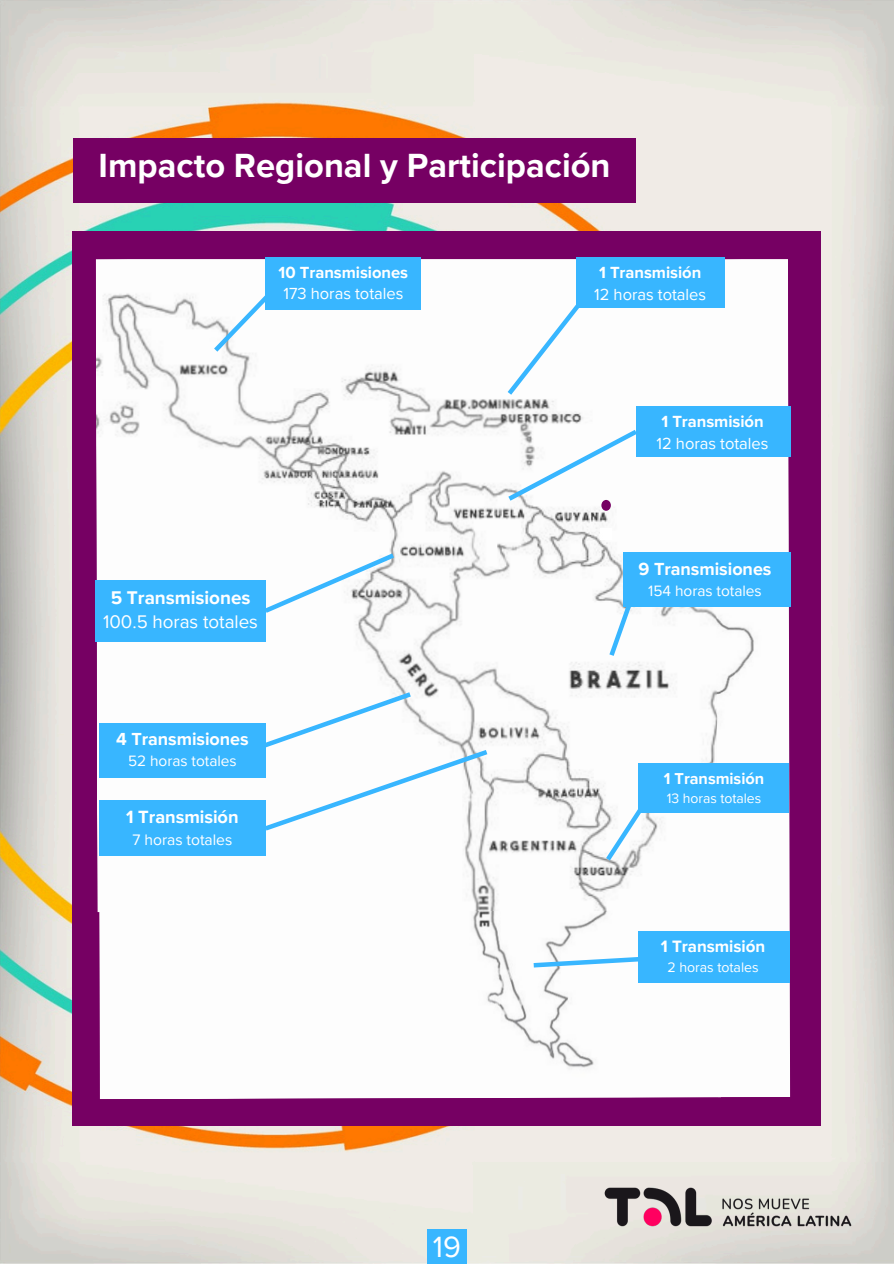
<style>
.page{position:relative;width:894px;height:1264px;background:#fff}
.page>*{position:absolute;margin:0;border:0;box-sizing:border-box;transform-origin:0 0}
.t1{font:700 34.5px "Proxima Nova";color:#fff}
.t2{font:30.15px "Proxima Nova";color:#fff}
.t3{font:700 18.9px "Proxima Nova";letter-spacing:-.005em;color:#fff}
.t4{font:18.75px "Proxima Nova";letter-spacing:-.005em;color:#fff}
.t5{font:700 18.3px "Proxima Nova";letter-spacing:-.005em;color:#fff}
.t6{font:700 18px "Proxima Nova";letter-spacing:-.005em;color:#fff}
.t7{font:700 16.95px "Proxima Nova";letter-spacing:-.005em;color:#fff}
.t8{font:700 16.65px "Proxima Nova";letter-spacing:-.005em;color:#fff}
.t9{font:16.5px "Proxima Nova";letter-spacing:-.005em;color:#fff}
.t10{font:700 16.2px "Proxima Nova";letter-spacing:-.005em;color:#fff}
.t11{font:15.6px "Proxima Nova";letter-spacing:-.005em;color:#fff}
.t12{font:15.45px "Proxima Nova";letter-spacing:-.005em;color:#fff}
.t13{font:14.1px "Proxima Nova";letter-spacing:-.005em;color:#fff}
.t14{font:13.95px "Proxima Nova";letter-spacing:-.005em;color:#fff}
</style>
<div class="page">
<img style="left:0;top:0;width:893px;height:1263px">
<div style="left:73px;top:231px;width:747px;height:894px;background:#760063"></div>
<div style="left:99px;top:912px;width:621px;height:187px;background:#fdfdfd"></div>
<img style="left:597px;top:1180px;width:261px;height:53px">
<div style="left:427px;top:1228px;width:39px;height:35px;background:#38b6ff"></div>
<div style="left:73px;top:138px;width:562px;height:65px;background:#760063"></div>
<img style="left:96px;top:259px;width:619px;height:653px">
<div style="left:715px;top:259px;width:74px;height:838px;background:#fdfdfd"></div>
<svg style="left:600px;top:528px;width:11px;height:12px"></svg>
<svg style="left:243px;top:688px;width:249px;height:146px;background:#eef5f9"></svg>
<svg style="left:601px;top:803px;width:45px;height:62px;background:#deeaf1"></svg>
<svg style="left:605px;top:580px;width:36px;height:81px;background:#e5f1f8"></svg>
<svg style="left:260px;top:549px;width:139px;height:67px;background:#e7f0f5"></svg>
<svg style="left:503px;top:426px;width:138px;height:79px;background:#edf5f9"></svg>
<div style="left:503px;top:279px;width:97px;height:120px;background:#fdfdfd"></div>
<svg style="left:209px;top:278px;width:76px;height:78px;background:#edf5fa"></svg>
<svg style="left:529px;top:953px;width:109px;height:17px;background:#c8e8fb"></svg>
<div style="left:99px;top:800px;width:167px;height:56px;background:#38b6ff"></div>
<div style="left:99px;top:722px;width:166px;height:55px;background:#38b6ff"></div>
<div style="left:95px;top:580px;width:171px;height:61px;background:#38b6ff"></div>
<div style="left:266px;top:257px;width:155px;height:53px;background:#38b6ff"></div>
<div style="left:635px;top:406px;width:155px;height:51px;background:#38b6ff"></div>
<div style="left:576px;top:257px;width:148px;height:51px;background:#38b6ff"></div>
<div style="left:622px;top:552px;width:168px;height:55px;background:#38b6ff"></div>
<div style="left:638px;top:931px;width:152px;height:52px;background:#38b6ff"></div>
<div style="left:638px;top:763px;width:150px;height:50px;background:#38b6ff"></div>
<h3 class="t1" style="left:99px;top:145px;width:513px">Impacto Regional y Participación</h3>
<h2 class="t8" style="left:278px;top:262px;width:131px">10 Transmisiones</h2>
<h2 class="t9" style="left:283px;top:284px;width:121px">173 horas totales</h2>
<p class="t3" style="left:111px;top:586px;width:141px">5 Transmisiones</p>
<p class="t4" style="left:103px;top:610px;width:156px">100.5 horas totales</p>
<p class="t6" style="left:116px;top:728px;width:134px">4 Transmisiones</p>
<p class="t12" style="left:128px;top:752px;width:110px">52 horas totales</p>
<p class="t5" style="left:126px;top:806px;width:114px">1 Transmisión</p>
<p class="t11" style="left:132px;top:830px;width:101px">7 horas totales</p>
<h1 class="t2" style="left:432px;top:1229px;width:30px">19</h1>
<p class="t8" style="left:599px;top:263px;width:104px">1 Transmisión</p>
<p class="t9" style="left:594px;top:284px;width:113px">12 horas totales</p>
<p class="t8" style="left:661px;top:412px;width:104px">1 Transmisión</p>
<p class="t9" style="left:656px;top:433px;width:113px">12 horas totales</p>
<p class="t6" style="left:638px;top:558px;width:134px">9 Transmisiones</p>
<p class="t12" style="left:648px;top:581px;width:115px">154 horas totales</p>
<h3 class="t10" style="left:663px;top:768px;width:102px">1 Transmisión</h3>
<p class="t14" style="left:666px;top:789px;width:96px">13 horas totales</p>
<h2 class="t7" style="left:660px;top:936px;width:106px">1 Transmisión</h2>
<p class="t13" style="left:667px;top:959px;width:93px">2 horas totales</p>
</div>
